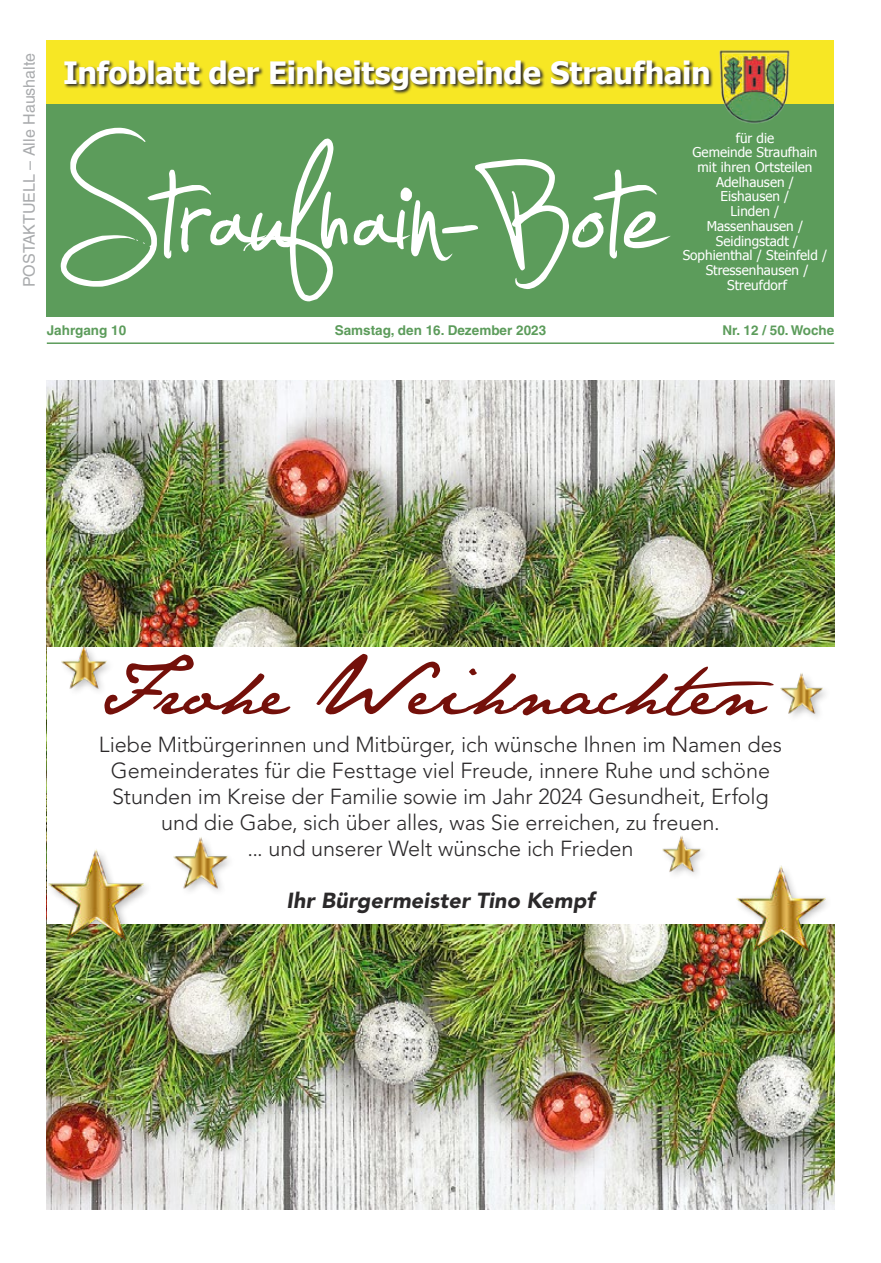
<style>
.page{position:relative;width:881px;height:1263px;background:#fff}
.page>*{position:absolute;margin:0;border:0;box-sizing:border-box;transform-origin:0 0}
.t1{font:289.5px "Jellyka Estryas Handwriting";color:#fff}
.t2{font:68.4px "Jane Austen";letter-spacing:.015em;color:#74100a}
.t3{font:700 30.75px "Tahoma";letter-spacing:-.01em;color:#fff}
.t4{font:300 21.6px/26px "Avenir LT";letter-spacing:-.005em;color:#2b292a;text-align:center}
.t5{font:italic 900 21.6px "Avenir LT";color:#2b292a}
.t6{font:16.05px "Helvetica LT";color:#a9abad}
.t7{font:13.5px/14.7px "Tahoma";color:#fff;text-align:center}
.t8{font:700 13.5px "Helvetica LT";color:#5c9c5b}
</style>
<div class="page">
<hr style="left:47px;top:342px;width:786px;height:2px;background:#5c9c5b">
<div style="left:47px;top:92px;width:786px;height:225px;background:#5c9c5b"></div>
<div style="left:47px;top:40px;width:786px;height:64px;background:#f7e724"></div>
<svg style="left:64px;top:60px;width:649px;height:34px"></svg>
<img style="left:719px;top:50px;width:71px;height:74px">
<img style="left:47px;top:381px;width:786px;height:829px">
<div style="left:47px;top:647px;width:786px;height:277px;background:#fff"></div>
<div style="left:45px;top:847px;width:107px;height:102px;background:#2b292a;opacity:.3"></div>
<img style="left:47px;top:847px;width:97px;height:95px">
<img style="left:173px;top:837px;width:54px;height:52px">
<div style="left:733px;top:864px;width:100px;height:95px;background:#2b292a;opacity:.3"></div>
<img style="left:734px;top:864px;width:90px;height:89px">
<img style="left:662px;top:836px;width:38px;height:36px">
<img style="left:780px;top:673px;width:42px;height:41px">
<div style="left:59px;top:643px;width:56px;height:54px;background:#2b292a;opacity:.3"></div>
<img style="left:61px;top:644px;width:45px;height:45px">
<p class="t6" style="left:20px;top:287px;width:236px;rotate:-90deg">POSTAKTUELL – Alle Haushalte</p>
<h3 class="t3" style="left:63px;top:60px;width:648px">Infoblatt der Einheitsgemeinde Straufhain</h3>
<h1 class="t1" style="left:60px;top:20px;width:605px">Straufhain-Bote</h1>
<p class="t7" style="left:682px;top:131px;width:146px">für die<br>Gemeinde Straufhain mit ihren Ortsteilen<br>Adelhausen /<br>Eishausen /<br>Linden /<br>Massenhausen /<br>Seidingstadt /<br>Sophienthal / Steinfeld /<br>Stressenhausen /</p>
<p class="t7" style="left:727px;top:279px;width:61px">Streufdorf</p>
<p class="t8" style="left:47px;top:325px;width:81px">Jahrgang 10</p>
<p class="t8" style="left:334px;top:325px;width:213px">Samstag, den 16. Dezember 2023</p>
<p class="t8" style="left:722px;top:325px;width:113px">Nr. 12 / 50. Woche</p>
<h2 class="t2" style="left:100px;top:650px;width:675px">Frohe Weihnachten</h2>
<p class="t4" style="left:99px;top:733px;width:684px">Liebe Mitbürgerinnen und Mitbürger, ich wünsche Ihnen im Namen des Gemeinderates für die Festtage viel Freude, innere Ruhe und schöne Stunden im Kreise der Familie sowie im Jahr 2024 Gesundheit, Erfolg und die Gabe, sich über alles, was Sie erreichen, zu freuen.<br>... und unserer Welt wünsche ich Frieden</p>
<p class="t5" style="left:286px;top:891px;width:309px">Ihr Bürgermeister Tino Kempf</p>
</div>
